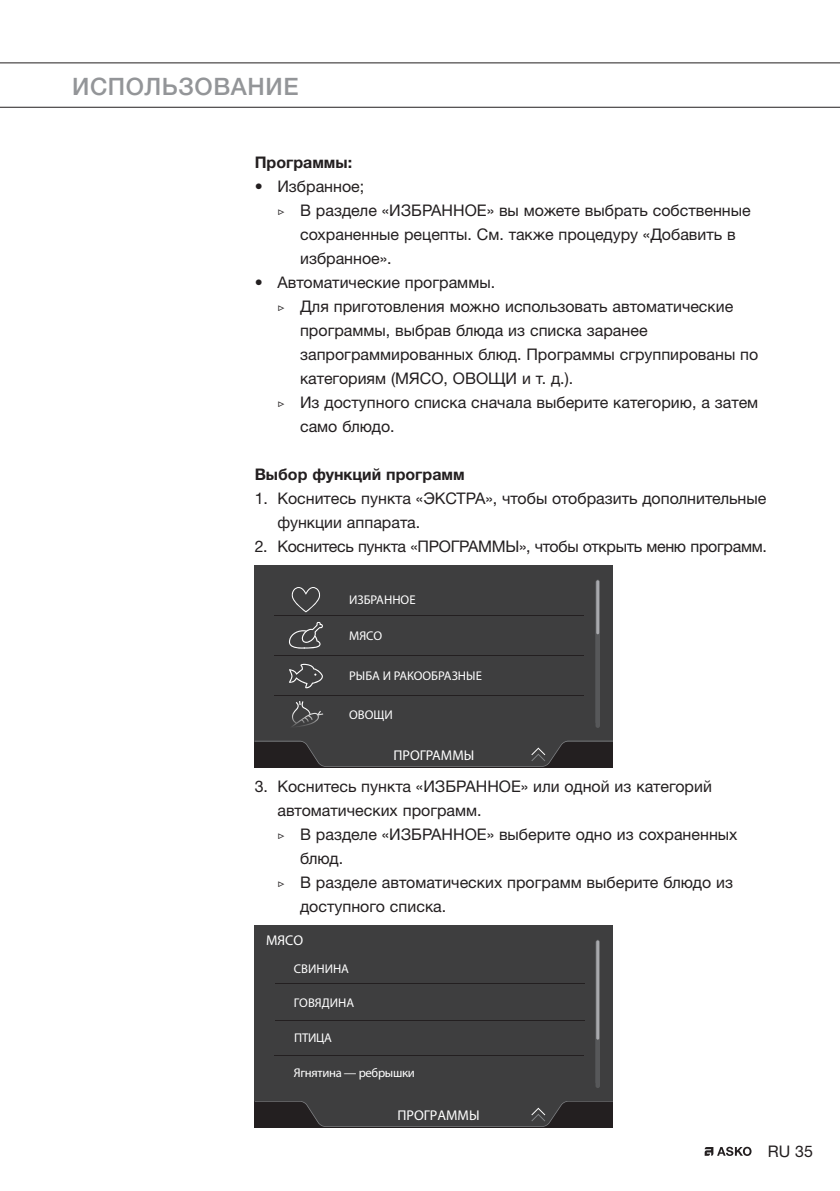
<style>
.page{position:relative;width:840px;height:1191px;background:#fff}
.page>*{position:absolute;margin:0;border:0;box-sizing:border-box;transform-origin:0 0}
.t1{font:500 24px "Helvetica Neue LTW1 G";letter-spacing:.025em;color:#939598}
.t2{font:16px/24px "Helvetica Neue LTW1 G";color:#231f20}
.t3{font:16px "Helvetica Neue LTW1 G";letter-spacing:-.02em;color:#231f20}
.t4{font:700 16px "Helvetica Neue LTW1 G";color:#231f20}
.t5{font:300 14.2px "Segoe UI";color:#fff}
.t6{font:300 12.6px "Segoe UI";color:#fff}
.t7{font:300 12.6px "Segoe UI";letter-spacing:-.025em;color:#fff}
.s1{font-family:"Garamond Premr Pro"}
</style>
<div class="page">
<hr style="left:0;top:62px;width:839px;height:1px;background:#231f20">
<hr style="left:0;top:107px;width:839px;height:1px;background:#231f20">
<svg style="left:704px;top:1146px;width:47px;height:10px"></svg>
<div style="left:254px;top:565px;width:358px;height:176px;background:#3e3e3f"></div>
<hr style="left:274px;top:615px;width:310px;height:1px;background:#231f20">
<hr style="left:274px;top:655px;width:310px;height:1px;background:#231f20">
<hr style="left:274px;top:694px;width:310px;height:1px;background:#231f20">
<hr style="left:595px;top:579px;width:4px;height:145px;background:#444445;border-radius:2px">
<svg style="left:595px;top:582px;width:4px;height:146px"></svg>
<hr style="left:596px;top:580px;width:3px;height:54px;background:#a8a9ad">
<svg style="left:291px;top:587px;width:29px;height:25px"></svg>
<svg style="left:289px;top:621px;width:34px;height:27px"></svg>
<svg style="left:289px;top:664px;width:34px;height:24px"></svg>
<svg style="left:292px;top:701px;width:31px;height:26px"></svg>
<svg style="left:254px;top:740px;width:358px;height:27px;background:#383738"></svg>
<svg style="left:254px;top:1100px;width:358px;height:27px;background:#383637"></svg>
<div style="left:254px;top:925px;width:358px;height:175px;background:#3e3e3f"></div>
<hr style="left:274px;top:1054px;width:310px;height:1px;background:#231f20">
<hr style="left:595px;top:939px;width:4px;height:145px;background:#424243;border-radius:2px">
<svg style="left:595px;top:942px;width:4px;height:146px"></svg>
<hr style="left:596px;top:940px;width:3px;height:99px;background:#a8a9ad">
<hr style="left:275px;top:983px;width:309px;height:1px;background:#231f20">
<hr style="left:275px;top:1020px;width:309px;height:1px;background:#231f20">
<h1 class="t1" style="left:72px;top:72px;width:228px">ИСПОЛЬЗОВАНИЕ</h1>
<p class="t4" style="left:254px;top:152px;width:99px">Программы:</p>
<p class="t2" style="left:254px;top:174px;width:111px">• Избранное;</p>
<p class="t2" style="left:277px;top:198px;width:474px"><span class="s1">▷</span> В разделе «ИЗБРАННОЕ» вы можете выбрать собственные</p>
<p class="t2" style="left:300px;top:222px;width:437px">сохраненные рецепты. См. также процедуру «Добавить в</p>
<p class="t2" style="left:300px;top:246px;width:93px">избранное».</p>
<p class="t2" style="left:254px;top:270px;width:242px">• Автоматические программы.</p>
<p class="t2" style="left:277px;top:294px;width:457px"><span class="s1">▷</span> Для приготовления можно использовать автоматические</p>
<p class="t2" style="left:300px;top:318px;width:349px">программы, выбрав блюда из списка заранее</p>
<p class="t2" style="left:300px;top:342px;width:459px">запрограммированных блюд. Программы сгруппированы по</p>
<p class="t2" style="left:300px;top:366px;width:274px">категориям (МЯСО, ОВОЩИ и т. д.).</p>
<p class="t2" style="left:277px;top:390px;width:482px"><span class="s1">▷</span> Из доступного списка сначала выберите категорию, а затем</p>
<p class="t2" style="left:300px;top:414px;width:96px">само блюдо.</p>
<p class="t4" style="left:254px;top:464px;width:211px">Выбор функций программ</p>
<p class="t2" style="left:277px;top:486px;width:490px;text-indent:-23px">1. Коснитесь пункта «ЭКСТРА», чтобы отобразить дополнительные функции аппарата.</p>
<p class="t3" style="left:254px;top:536px;width:513px">2. Коснитесь пункта «ПРОГРАММЫ», чтобы открыть меню программ.</p>
<p class="t6" style="left:349px;top:592px;width:68px">ИЗБРАННОЕ</p>
<p class="t6" style="left:349px;top:627px;width:34px">МЯСО</p>
<p class="t6" style="left:349px;top:668px;width:134px">РЫБА И РАКООБРАЗНЫЕ</p>
<p class="t6" style="left:349px;top:707px;width:45px">ОВОЩИ</p>
<p class="t5" style="left:393px;top:746px;width:82px">ПРОГРАММЫ</p>
<p class="t2" style="left:254px;top:774px;width:458px">3. Коснитесь пункта «ИЗБРАННОЕ» или одной из категорий</p>
<p class="t2" style="left:277px;top:798px;width:206px">автоматических программ.</p>
<p class="t2" style="left:277px;top:822px;width:461px"><span class="s1">▷</span> В разделе «ИЗБРАННОЕ» выберите одно из сохраненных</p>
<p class="t2" style="left:300px;top:846px;width:45px">блюд.</p>
<p class="t2" style="left:277px;top:870px;width:457px"><span class="s1">▷</span> В разделе автоматических программ выберите блюдо из</p>
<p class="t2" style="left:300px;top:894px;width:148px">доступного списка.</p>
<p class="t5" style="left:266px;top:931px;width:39px">МЯСО</p>
<p class="t6" style="left:293px;top:960px;width:57px">СВИНИНА</p>
<p class="t6" style="left:293px;top:995px;width:62px">ГОВЯДИНА</p>
<p class="t6" style="left:294px;top:1030px;width:39px">ПТИЦА</p>
<p class="t7" style="left:293px;top:1065px;width:122px">Ягнятина — ребрышки</p>
<p class="t5" style="left:397px;top:1106px;width:84px">ПРОГРАММЫ</p>
<p class="t2" style="left:767px;top:1139px;width:47px">RU 35</p>
</div>
